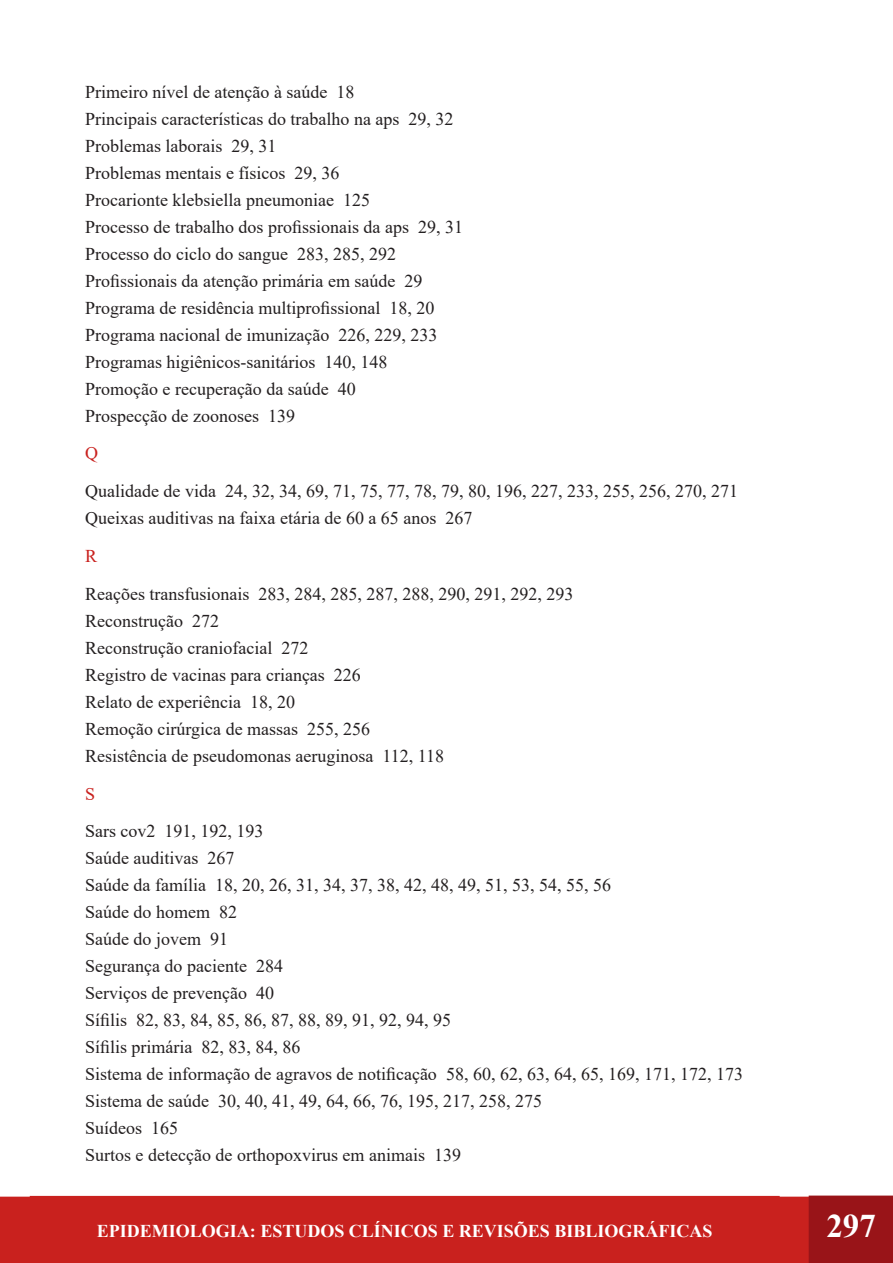
<style>
.page{position:relative;width:893px;height:1263px;background:#fff}
.page>*{position:absolute;margin:0;border:0;box-sizing:border-box;transform-origin:0 0}
.t1{font:700 33px "Times New Roman";color:#fff}
.t2{font:18px "Times New Roman";color:#231f20}
.t3{font:700 18px "Times New Roman";color:#fff}
.t4{font:18px "Times New Roman";color:#c9211e}
</style>
<div class="page">
<div style="left:0;top:1196px;width:809px;height:67px;background:#c9211e"></div>
<div style="left:809px;top:1196px;width:84px;height:67px;background:#991418"></div>
<div style="left:30px;top:1196px;width:750px;height:67px;background:#c9211e"></div>
<p class="t2" style="left:85px;top:79px;width:271px">Primeiro nível de atenção à saúde 18</p>
<p class="t2" style="left:85px;top:106px;width:370px">Principais características do trabalho na aps 29, 32</p>
<p class="t2" style="left:85px;top:133px;width:193px">Problemas laborais 29, 31</p>
<p class="t2" style="left:85px;top:160px;width:256px">Problemas mentais e físicos 29, 36</p>
<p class="t2" style="left:85px;top:187px;width:286px">Procarionte klebsiella pneumoniae 125</p>
<p class="t2" style="left:85px;top:214px;width:379px">Processo de trabalho dos profissionais da aps 29, 31</p>
<p class="t2" style="left:85px;top:241px;width:312px">Processo do ciclo do sangue 283, 285, 292</p>
<p class="t2" style="left:85px;top:268px;width:339px">Profissionais da atenção primária em saúde 29</p>
<p class="t2" style="left:85px;top:295px;width:351px">Programa de residência multiprofissional 18, 20</p>
<p class="t2" style="left:85px;top:322px;width:354px">Programa nacional de imunização 226, 229, 233</p>
<p class="t2" style="left:85px;top:349px;width:304px">Programas higiênicos-sanitários 140, 148</p>
<p class="t2" style="left:85px;top:376px;width:272px">Promoção e recuperação da saúde 40</p>
<p class="t2" style="left:85px;top:403px;width:211px">Prospecção de zoonoses 139</p>
<p class="t4" style="left:85px;top:441px;width:14px">Q</p>
<p class="t2" style="left:85px;top:478px;width:654px">Qualidade de vida 24, 32, 34, 69, 71, 75, 77, 78, 79, 80, 196, 227, 233, 255, 256, 270, 271</p>
<p class="t2" style="left:85px;top:505px;width:389px">Queixas auditivas na faixa etária de 60 a 65 anos 267</p>
<p class="t4" style="left:85px;top:543px;width:14px">R</p>
<p class="t2" style="left:85px;top:581px;width:490px">Reações transfusionais 283, 284, 285, 287, 288, 290, 291, 292, 293</p>
<p class="t2" style="left:85px;top:608px;width:135px">Reconstrução 272</p>
<p class="t2" style="left:85px;top:635px;width:225px">Reconstrução craniofacial 272</p>
<p class="t2" style="left:85px;top:662px;width:277px">Registro de vacinas para crianças 226</p>
<p class="t2" style="left:85px;top:689px;width:211px">Relato de experiência 18, 20</p>
<p class="t2" style="left:85px;top:716px;width:287px">Remoção cirúrgica de massas 255, 256</p>
<p class="t2" style="left:85px;top:743px;width:361px">Resistência de pseudomonas aeruginosa 112, 118</p>
<p class="t4" style="left:85px;top:781px;width:12px">S</p>
<p class="t2" style="left:85px;top:819px;width:180px">Sars cov2 191, 192, 193</p>
<p class="t2" style="left:85px;top:846px;width:151px">Saúde auditivas 267</p>
<p class="t2" style="left:85px;top:873px;width:527px">Saúde da família 18, 20, 26, 31, 34, 37, 38, 42, 48, 49, 51, 53, 54, 55, 56</p>
<p class="t2" style="left:85px;top:900px;width:153px">Saúde do homem 82</p>
<p class="t2" style="left:85px;top:927px;width:144px">Saúde do jovem 91</p>
<p class="t2" style="left:85px;top:954px;width:199px">Segurança do paciente 284</p>
<p class="t2" style="left:85px;top:981px;width:190px">Serviços de prevenção 40</p>
<p class="t2" style="left:85px;top:1008px;width:368px">Sífilis 82, 83, 84, 85, 86, 87, 88, 89, 91, 92, 94, 95</p>
<p class="t2" style="left:85px;top:1035px;width:217px">Sífilis primária 82, 83, 84, 86</p>
<p class="t2" style="left:85px;top:1062px;width:659px">Sistema de informação de agravos de notificação 58, 60, 62, 63, 64, 65, 169, 171, 172, 173</p>
<p class="t2" style="left:85px;top:1089px;width:458px">Sistema de saúde 30, 40, 41, 49, 64, 66, 76, 195, 217, 258, 275</p>
<p class="t2" style="left:85px;top:1116px;width:95px">Suídeos 165</p>
<p class="t2" style="left:85px;top:1143px;width:377px">Surtos e detecção de orthopoxvirus em animais 139</p>
<p class="t3" style="left:97px;top:1218px;width:617px">EPIDEMIOLOGIA: ESTUDOS CLÍNICOS E REVISÕES BIBLIOGRÁFICAS</p>
<h1 class="t1" style="left:826px;top:1202px;width:51px">297</h1>
</div>
